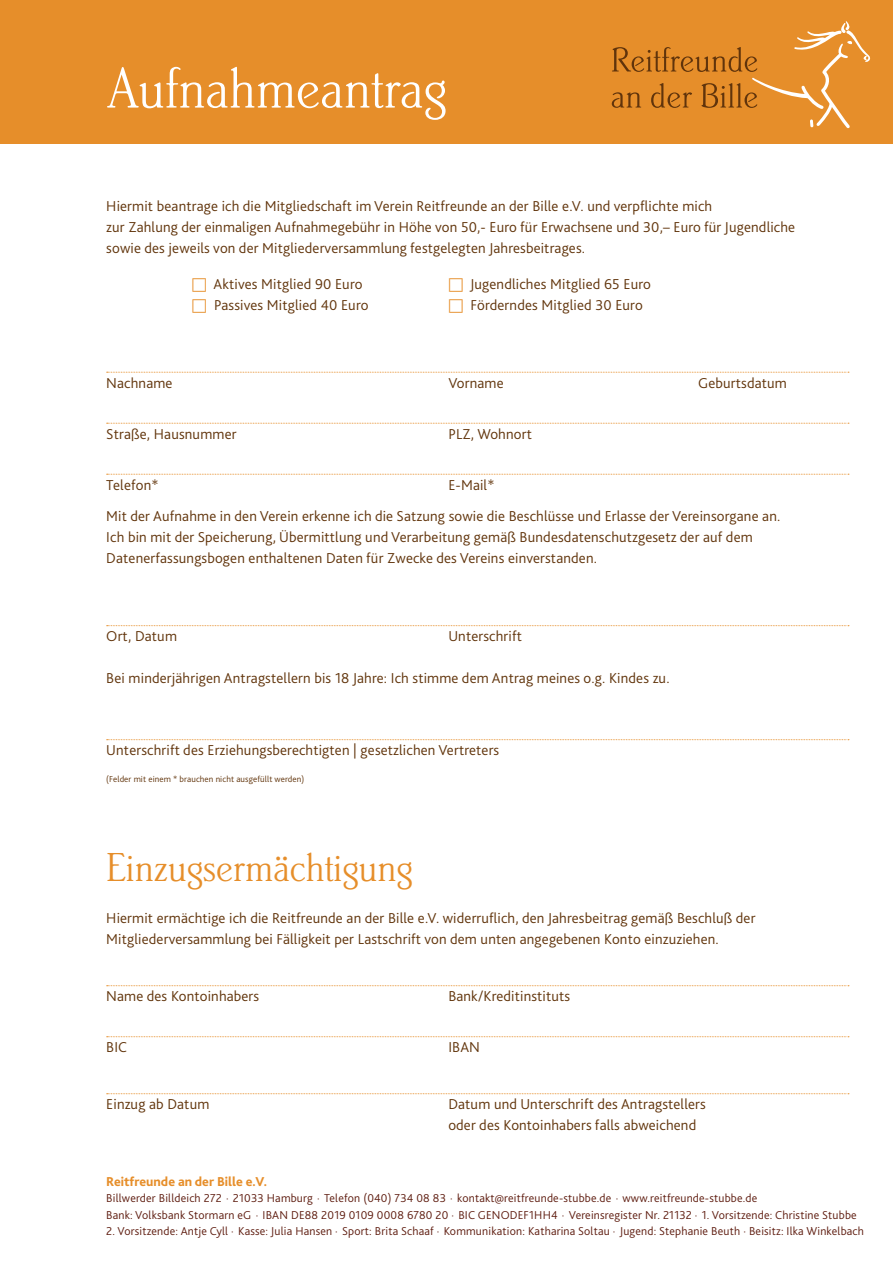
<style>
.page{position:relative;width:893px;height:1263px;background:#fff}
.page>*{position:absolute;margin:0;border:0;box-sizing:border-box;transform-origin:0 0}
.t1{font:60px "Brighton Light Plain";color:#fff}
.t2{font:42px "Brighton Light Plain";color:#e68e2a}
.t3{font:300 15px/21px "Bliss 2";letter-spacing:.01em;color:#61340b}
.t4{font:800 13.5px "Bliss 2";color:#e68e2a}
.t5{font:300 12px/16.5px "Bliss 2";letter-spacing:.015em;color:#5e1c0f}
.t6{font:300 9px "Bliss 2";letter-spacing:.01em;color:#61340b}
.s1{font-family:"European Pi Three";font-weight:400;color:#e68e2a}
</style>
<div class="page">
<div style="left:0;top:0;width:893px;height:143px;background:#e68e2a"></div>
<svg style="left:612px;top:21px;width:258px;height:108px"></svg>
<svg style="left:107px;top:372px;width:742px;height:1px"></svg>
<svg style="left:107px;top:423px;width:742px;height:1px"></svg>
<svg style="left:107px;top:474px;width:742px;height:1px"></svg>
<svg style="left:107px;top:625px;width:742px;height:1px"></svg>
<svg style="left:107px;top:739px;width:742px;height:1px"></svg>
<svg style="left:107px;top:985px;width:742px;height:1px"></svg>
<svg style="left:107px;top:1036px;width:742px;height:1px"></svg>
<svg style="left:107px;top:1093px;width:742px;height:1px"></svg>
<h1 class="t1" style="left:106px;top:56px;width:342px">Aufnahmeantrag</h1>
<p class="t3" style="left:106px;top:195px;width:690px">Hiermit beantrage ich die Mitgliedschaft im Verein Reitfreunde an der Bille e.V. und verpflichte mich<br>zur Zahlung der einmaligen Aufnahmegebühr in Höhe von 50,- Euro für Erwachsene und 30,– Euro für Jugendliche sowie des jeweils von der Mitgliederversammlung festgelegten Jahresbeitrages.</p>
<p class="t3" style="left:192px;top:273px;width:172px"><span class="s1">N</span> Aktives Mitglied 90 Euro</p>
<p class="t3" style="left:448px;top:273px;width:204px"><span class="s1">N</span> Jugendliches Mitglied 65 Euro</p>
<p class="t3" style="left:192px;top:294px;width:178px"><span class="s1">N</span> Passives Mitglied 40 Euro</p>
<p class="t3" style="left:448px;top:294px;width:196px"><span class="s1">N</span> Förderndes Mitglied 30 Euro</p>
<p class="t3" style="left:106px;top:372px;width:68px">Nachname</p>
<p class="t3" style="left:448px;top:372px;width:57px">Vorname</p>
<p class="t3" style="left:698px;top:372px;width:90px">Geburtsdatum</p>
<p class="t3" style="left:106px;top:423px;width:132px">Straße, Hausnummer</p>
<p class="t3" style="left:448px;top:423px;width:85px">PLZ, Wohnort</p>
<p class="t3" style="left:106px;top:474px;width:54px">Telefon*</p>
<p class="t3" style="left:106px;top:468px;width:675px;line-height:31.5px;text-indent:342px">E-Mail*<br>Mit der Aufnahme in den Verein erkenne ich die Satzung sowie die Beschlüsse und Erlasse der Vereinsorgane an.</p>
<p class="t3" style="left:106px;top:526px;width:648px">Ich bin mit der Speicherung, Übermittlung und Verarbeitung gemäß Bundesdatenschutzgesetz der auf dem<br>Datenerfassungsbogen enthaltenen Daten für Zwecke des Vereins einverstanden.</p>
<p class="t3" style="left:106px;top:625px;width:72px">Ort, Datum</p>
<p class="t3" style="left:448px;top:625px;width:75px">Unterschrift</p>
<p class="t3" style="left:106px;top:667px;width:565px">Bei minderjährigen Antragstellern bis 18 Jahre: Ich stimme dem Antrag meines o.g. Kindes zu.</p>
<p class="t3" style="left:106px;top:739px;width:395px">Unterschrift des Erziehungsberechtigten | gesetzlichen Vertreters</p>
<p class="t6" style="left:106px;top:774px;width:200px">(Felder mit einem * brauchen nicht ausgefüllt werden)</p>
<h2 class="t2" style="left:106px;top:845px;width:308px">Einzugsermächtigung</h2>
<p class="t3" style="left:106px;top:907px;width:651px">Hiermit ermächtige ich die Reitfreunde an der Bille e.V. widerruflich, den Jahresbeitrag gemäß Beschluß der<br>Mitgliederversammlung bei Fälligkeit per Lastschrift von dem unten angegebenen Konto einzuziehen.</p>
<p class="t3" style="left:106px;top:985px;width:154px">Name des Kontoinhabers</p>
<p class="t3" style="left:448px;top:985px;width:123px">Bank/Kreditinstituts</p>
<p class="t3" style="left:106px;top:1036px;width:22px">BIC</p>
<p class="t3" style="left:448px;top:1036px;width:33px">IBAN</p>
<p class="t3" style="left:106px;top:1093px;width:105px">Einzug ab Datum</p>
<p class="t3" style="left:448px;top:1093px;width:259px">Datum und Unterschrift des Antragstellers oder des Kontoinhabers falls abweichend</p>
<p class="t4" style="left:106px;top:1173px;width:162px">Reitfreunde an der Bille e.V.</p>
<p class="t5" style="left:106px;top:1190px;width:752px">Billwerder Billdeich 272 · 21033 Hamburg · Telefon (040) 734 08 83 · kontakt@reitfreunde-stubbe.de · www.reitfreunde-stubbe.de<br>Bank: Volksbank Stormarn eG · IBAN DE88 2019 0109 0008 6780 20 · BIC GENODEF1HH4 · Vereinsregister Nr. 21132 · 1. Vorsitzende: Christine Stubbe</p>
<p class="t5" style="left:106px;top:1223px;width:759px">2. Vorsitzende: Antje Cyll · Kasse: Julia Hansen · Sport: Brita Schaaf · Kommunikation: Katharina Soltau · Jugend: Stephanie Beuth · Beisitz: Ilka Winkelbach</p>
</div>
